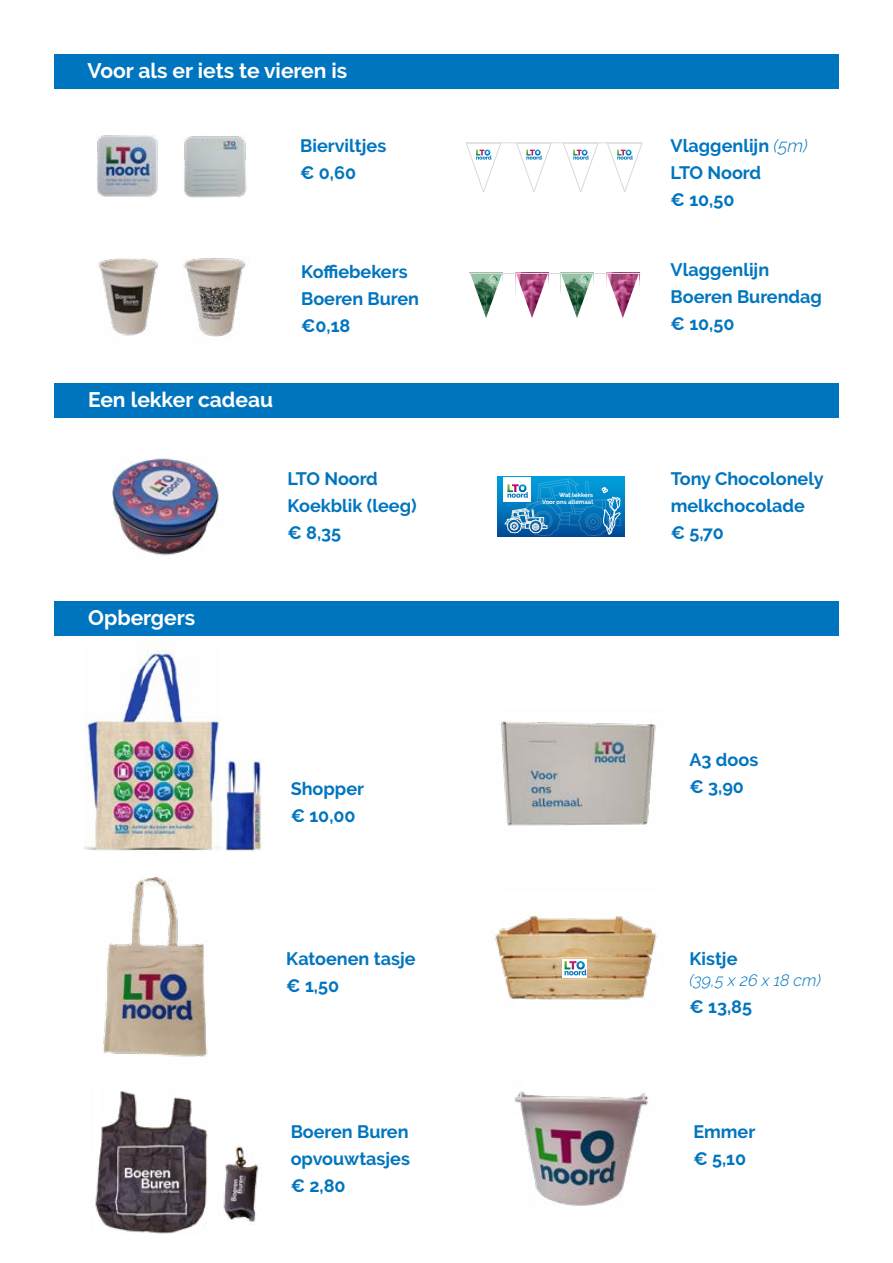
<style>
.page{position:relative;width:893px;height:1263px;background:#fff}
.page>*{position:absolute;margin:0;border:0;box-sizing:border-box;transform-origin:0 0}
.t1{font:700 21px "Raleway";color:#fff}
.t2{font:700 18px/27px "Raleway";color:#0075bf}
.t3{font:italic 300 16.5px "Raleway";color:#0075bf}
.t4{font:700 6px/7.2px "Raleway";color:#fffffe;text-align:right}
.s1{font-weight:300;font-style:italic}
</style>
<div class="page">
<div style="left:54px;top:54px;width:784px;height:34px;background:#0075bf"></div>
<div style="left:55px;top:602px;width:784px;height:34px;background:#0075bf"></div>
<div style="left:55px;top:383px;width:784px;height:34px;background:#0075bf"></div>
<img style="left:97px;top:135px;width:61px;height:62px">
<img style="left:184px;top:136px;width:63px;height:62px">
<img style="left:98px;top:258px;width:61px;height:78px">
<img style="left:183px;top:257px;width:64px;height:81px">
<img style="left:103px;top:878px;width:105px;height:179px">
<img style="left:501px;top:721px;width:155px;height:105px">
<img style="left:514px;top:1090px;width:134px;height:116px">
<div style="left:497px;top:477px;width:127px;height:59px;background:linear-gradient(to bottom,#00a5e2,#004d98)"></div>
<div style="left:503px;top:477px;width:28px;height:25px;background:#fff"></div>
<svg style="left:505px;top:478px;width:116px;height:58px;background:#2f8fc5"></svg>
<img style="left:225px;top:760px;width:37px;height:91px">
<img style="left:85px;top:641px;width:137px;height:210px">
<img style="left:495px;top:916px;width:162px;height:84px">
<svg style="left:562px;top:959px;width:25px;height:19px"></svg>
<svg style="left:564px;top:961px;width:22px;height:14px"></svg>
<svg style="left:469px;top:272px;width:34px;height:48px"></svg>
<svg style="left:560px;top:272px;width:34px;height:46px"></svg>
<svg style="left:515px;top:272px;width:34px;height:48px"></svg>
<svg style="left:606px;top:272px;width:35px;height:48px"></svg>
<img style="left:519px;top:275px;width:15px;height:8px">
<img style="left:609px;top:275px;width:16px;height:8px">
<hr style="left:470px;top:273px;width:170px;height:1px;background:#dadada">
<svg style="left:466px;top:143px;width:35px;height:49px"></svg>
<svg style="left:516px;top:143px;width:36px;height:49px"></svg>
<svg style="left:563px;top:143px;width:35px;height:49px"></svg>
<svg style="left:607px;top:143px;width:35px;height:49px"></svg>
<hr style="left:466px;top:142px;width:176px;height:1px;background:#dadada">
<img style="left:95px;top:1090px;width:113px;height:144px">
<img style="left:223px;top:1146px;width:39px;height:76px">
<img style="left:112px;top:458px;width:107px;height:98px">
<p class="t1" style="left:87px;top:58px;width:261px">Voor als er iets te vieren is</p>
<p class="t2" style="left:300px;top:133px;width:88px">Bierviltjes € 0,60</p>
<p class="t1" style="left:88px;top:388px;width:186px">Een lekker cadeau</p>
<p class="t2" style="left:301px;top:258px;width:119px">Koffiebekers<br>Boeren Buren €0,18</p>
<p class="t2" style="left:287px;top:465px;width:131px">LTO Noord<br>Koekblik (leeg) € 8,35</p>
<p class="t1" style="left:88px;top:606px;width:109px">Opbergers</p>
<p class="t2" style="left:291px;top:775px;width:75px">Shopper € 10,00</p>
<p class="t2" style="left:286px;top:945px;width:131px">Katoenen tasje € 1,50</p>
<p class="t2" style="left:291px;top:1118px;width:121px;text-align:justify">Boeren Buren opvouwtasjes € 2,80</p>
<p class="t4" style="left:542px;top:491px;width:53px">Wat lekkers<br>Voor ons allemaal</p>
<p class="t2" style="left:671px;top:132px;width:139px">Vlaggenlijn <span class="s1">(5m)<br></span>LTO Noord<br>€ 10,50</p>
<p class="t2" style="left:671px;top:257px;width:153px">Vlaggenlijn<br>Boeren Burendag € 10,50</p>
<p class="t2" style="left:671px;top:465px;width:155px">Tony Chocolonely melkchocolade<br>€ 5,70</p>
<p class="t2" style="left:689px;top:746px;width:70px">A3 doos € 3,90</p>
<p class="t2" style="left:689px;top:945px;width:49px">Kistje</p>
<p class="t3" style="left:689px;top:971px;width:133px">(39,5 x 26 x 18 cm)</p>
<p class="t2" style="left:689px;top:993px;width:64px">€ 13,85</p>
<p class="t2" style="left:693px;top:1118px;width:63px">Emmer € 5,10</p>
</div>
